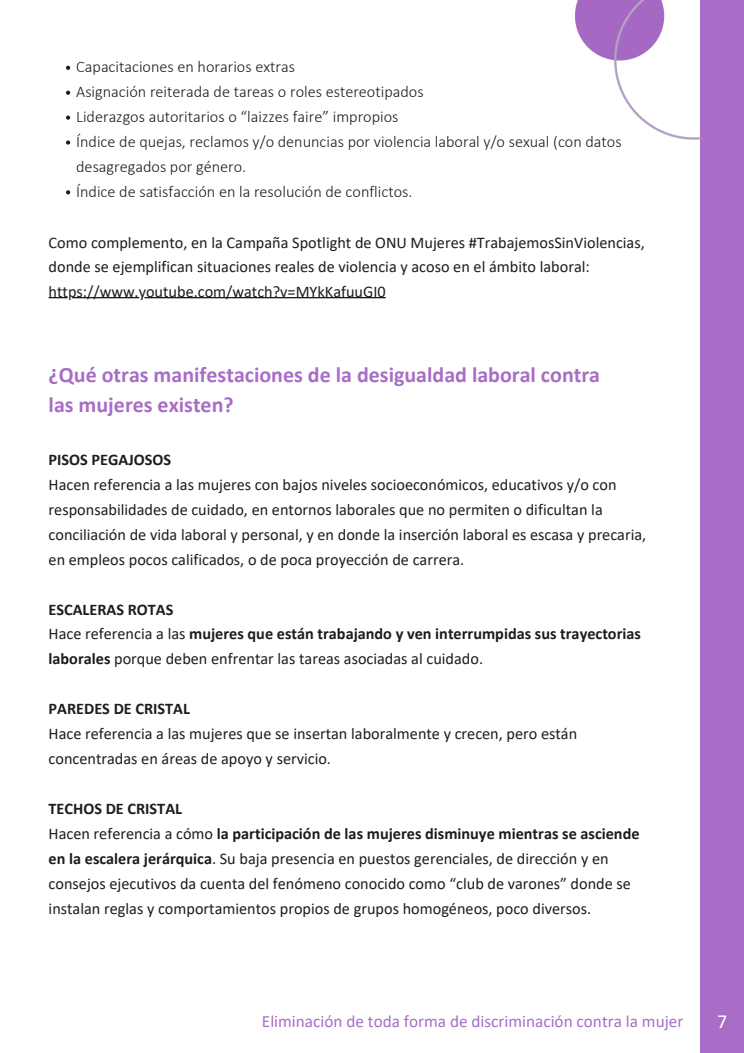
<style>
.page{position:relative;width:744px;height:1053px;background:#fff}
.page>*{position:absolute;margin:0;border:0;box-sizing:border-box;transform-origin:0 0}
.t1{font:700 22px/30.6px "Calibri";color:#a86dc6}
.t2{font:20px "Calibri";color:#fff}
.t3{font:17.2px "Calibri";color:#a86dc6}
.t4{font:16.24px/24.9px "Calibri";color:#1d1d1b}
.t5{font:300 16.24px/24.9px "Calibri";color:#1d1d1b}
.t6{font:700 16.24px/24.9px "Calibri";color:#1d1d1b}
.s1{font-weight:700}
.s2{font-weight:400}
</style>
<div class="page">
<div style="left:700px;top:0;width:44px;height:1052px;background:#a86dc6"></div>
<img style="left:575px;top:0;width:125px;height:140px">
<svg style="left:49px;top:297px;width:337px;height:1px"></svg>
<svg style="left:66px;top:66px;width:4px;height:4px"></svg>
<svg style="left:66px;top:91px;width:4px;height:4px"></svg>
<svg style="left:66px;top:115px;width:4px;height:5px"></svg>
<svg style="left:66px;top:140px;width:4px;height:5px"></svg>
<svg style="left:66px;top:190px;width:4px;height:4px"></svg>
<p class="t5" style="left:76px;top:56px;width:547px">Capacitaciones en horarios extras<br>Asignación reiterada de tareas o roles estereotipados<br>Liderazgos autoritarios o “laizzes faire” impropios<br>Índice de quejas, reclamos y/o denuncias por violencia laboral y/o sexual (con datos desagregados por género.<br>Índice de satisfacción en la resolución de conflictos.</p>
<p class="t4" style="left:49px;top:231px;width:598px">Como complemento, en la Campaña Spotlight de ONU Mujeres #TrabajemosSinViolencias, donde se ejemplifican situaciones reales de violencia y acoso en el ámbito laboral: https://www.youtube.com/watch?v=MYkKafuuGI0</p>
<p class="t1" style="left:49px;top:361px;width:553px">¿Qué otras manifestaciones de la desigualdad laboral contra las mujeres existen?</p>
<p class="t4" style="left:49px;top:448px;width:599px"><span class="s1">PISOS PEGAJOSOS<br></span>Hacen referencia a las mujeres con bajos niveles socioeconómicos, educativos y/o con responsabilidades de cuidado, en entornos laborales que no permiten o dificultan la conciliación de vida laboral y personal, y en donde la inserción laboral es escasa y precaria, en empleos pocos calificados, o de poca proyección de carrera.</p>
<h1 class="t6" style="left:49px;top:598px;width:594px">ESCALERAS ROTAS<br><span class="s2">Hace referencia a las</span> mujeres que están trabajando y ven interrumpidas sus trayectorias laborales <span class="s2">porque deben enfrentar las tareas asociadas al cuidado.</span></h1>
<p class="t4" style="left:49px;top:697px;width:530px"><span class="s1">PAREDES DE CRISTAL<br></span>Hace referencia a las mujeres que se insertan laboralmente y crecen, pero están concentradas en áreas de apoyo y servicio.</p>
<p class="t4" style="left:49px;top:797px;width:592px"><span class="s1">TECHOS DE CRISTAL<br></span>Hacen referencia a cómo <span class="s1">la participación de las mujeres disminuye mientras se asciende en la escalera jerárquica</span>. Su baja presencia en puestos gerenciales, de dirección y en consejos ejecutivos da cuenta del fenómeno conocido como “club de varones” donde se instalan reglas y comportamientos propios de grupos homogéneos, poco diversos.</p>
<p class="t3" style="left:262px;top:1014px;width:423px">Eliminación de toda forma de discriminación contra la mujer</p>
<p class="t2" style="left:717px;top:1013px;width:12px">7</p>
</div>
